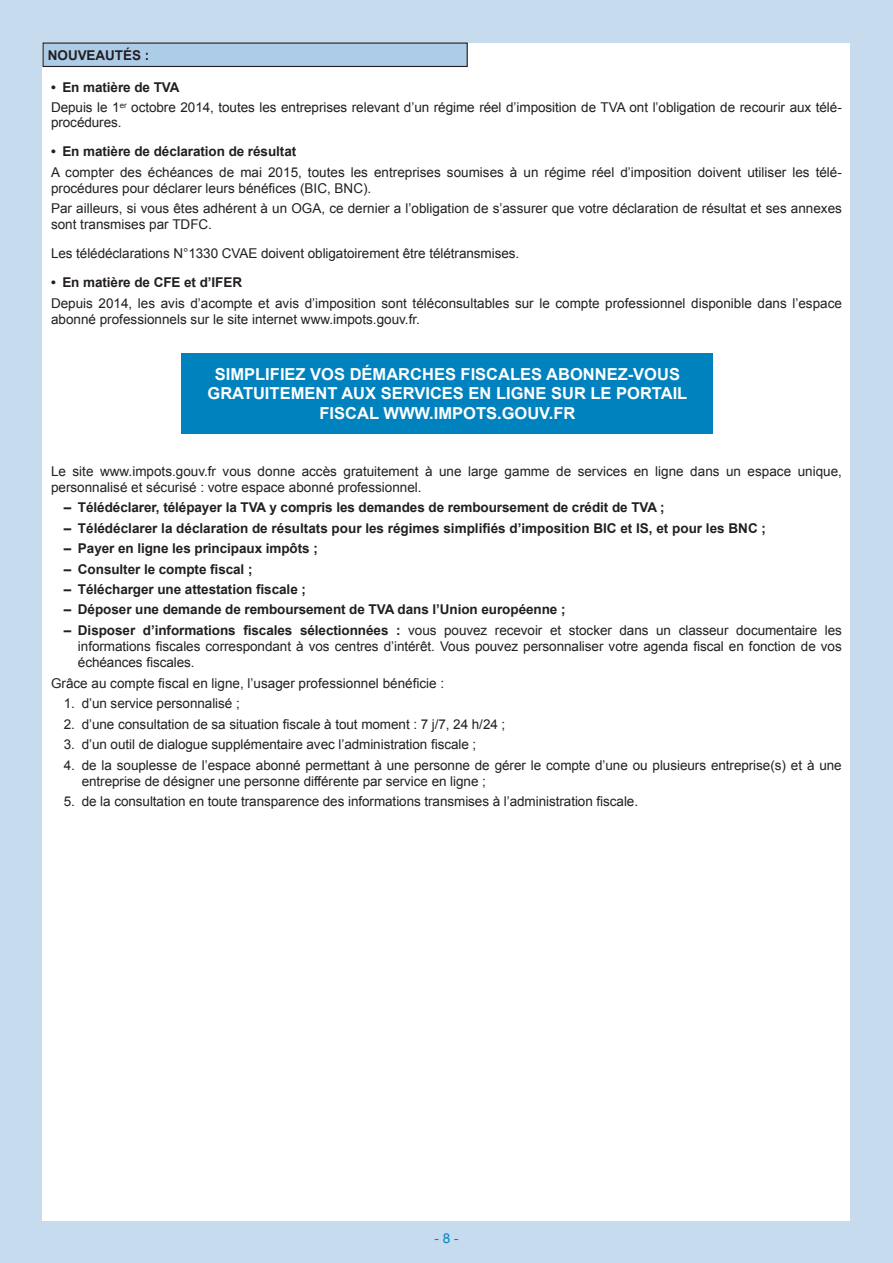
<style>
.page{position:relative;width:893px;height:1263px;background:#c6dbee}
.page>*{position:absolute;margin:0;border:0;box-sizing:border-box;transform-origin:0 0}
.t1{font:700 16.5px/19.8px "Arial";color:#fff;text-align:center}
.t2{font:13.5px/16.2px "Arial";color:#231f20}
.t3{font:700 13.5px "Arial";letter-spacing:-.005em;color:#231f20}
.t4{font:13.5px "Arial";color:#0082bf}
.s1{font-weight:700}
</style>
<div class="page">
<div style="left:43px;top:43px;width:807px;height:1177px;background:#fff"></div>
<div style="left:182px;top:353px;width:531px;height:81px;background:#0082bf"></div>
<div style="left:43px;top:43px;width:424px;height:23px;background:#adcce7"></div>
<div style="left:43px;top:43px;width:425px;height:24px;border:1px solid #231f20"></div>
<p class="t3" style="left:48px;top:46px;width:20px">Nouveautés</p>
<p class="t3" style="left:145px;top:46px;width:6px">:</p>
<p class="t2" style="left:51px;top:77px;width:792px;line-height:20.4px"><span class="s1">• En matière de TVA<br></span>Depuis le 1<sup>er</sup> octobre 2014, toutes les entreprises relevant d’un régime réel d’imposition de TVA ont l’obligation de recourir aux télé-</p>
<p class="t2" style="left:51px;top:114px;width:72px">procédures.</p>
<p class="t3" style="left:51px;top:142px;width:247px">• En matière de déclaration de résultat</p>
<p class="t2" style="left:51px;top:164px;width:792px">A compter des échéances de mai 2015, toutes les entreprises soumises à un régime réel d’imposition doivent utiliser les télé&shy;procédures pour déclarer leurs bénéfices (BIC, BNC).</p>
<p class="t2" style="left:51px;top:201px;width:792px">Par ailleurs, si vous êtes adhérent à un OGA, ce dernier a l’obligation de s’assurer que votre déclaration de résultat et ses annexes sont transmises par TDFC.</p>
<p class="t2" style="left:51px;top:246px;width:470px">Les télédéclarations N°1330 CVAE doivent obligatoirement être télétransmises.</p>
<p class="t3" style="left:51px;top:274px;width:193px">• En matière de CFE et d’IFER</p>
<p class="t2" style="left:51px;top:295px;width:792px">Depuis 2014, les avis d’acompte et avis d’imposition sont téléconsultables sur le compte professionnel disponible dans l’espace abonné professionnels sur le site internet www.impots.gouv.fr.</p>
<p class="t1" style="left:208px;top:364px;width:481px">SIMPLIFIEZ VOS DÉMARCHES FISCALES ABONNEZ-VOUS<br>GRATUITEMENT AUX SERVICES EN LIGNE SUR LE PORTAIL<br>FISCAL WWW.IMPOTS.GOUV.FR</p>
<p class="t2" style="left:51px;top:463px;width:792px">Le site www.impots.gouv.fr vous donne accès gratuitement à une large gamme de services en ligne dans un espace unique, personnalisé et sécurisé : votre espace abonné professionnel.</p>
<p class="t3" style="left:64px;top:498px;width:602px">– Télédéclarer, télépayer la TVA y compris les demandes de remboursement de crédit de TVA ;</p>
<p class="t3" style="left:64px;top:519px;width:704px">– Télédéclarer la déclaration de résultats pour les régimes simplifiés d’imposition BIC et IS, et pour les BNC ;</p>
<p class="t3" style="left:64px;top:539px;width:256px">– Payer en ligne les principaux impôts ;</p>
<p class="t3" style="left:64px;top:560px;width:190px">– Consulter le compte fiscal ;</p>
<p class="t3" style="left:64px;top:580px;width:244px">– Télécharger une attestation fiscale ;</p>
<p class="t3" style="left:64px;top:601px;width:503px">– Déposer une demande de remboursement de TVA dans l’Union européenne ;</p>
<p class="t2" style="left:78px;top:622px;width:765px;text-align:justify;text-indent:-14px"><span class="s1">– Disposer d’informations fiscales sélectionnées :</span> vous pouvez recevoir et stocker dans un classeur documentaire les informations fiscales correspondant à vos centres d’intérêt. Vous pouvez personnaliser votre agenda fiscal en fonction de vos échéances fiscales.</p>
<p class="t2" style="left:51px;top:675px;width:395px">Grâce au compte fiscal en ligne, l’usager professionnel bénéficie :</p>
<p class="t2" style="left:64px;top:695px;width:177px">1. d’un service personnalisé ;</p>
<p class="t2" style="left:64px;top:716px;width:443px">2. d’une consultation de sa situation fiscale à tout moment : 7 j/7, 24 h/24 ;</p>
<p class="t2" style="left:64px;top:736px;width:414px">3. d’un outil de dialogue supplémentaire avec l’administration fiscale ;</p>
<p class="t2" style="left:82px;top:757px;width:762px;text-indent:-18px">4. de la souplesse de l’espace abonné permettant à une personne de gérer le compte d’une ou plusieurs entreprise(s) et à une entreprise de désigner une personne différente par service en ligne ;</p>
<p class="t2" style="left:64px;top:793px;width:576px">5. de la consultation en toute transparence des informations transmises à l’administration fiscale.</p>
<p class="t4" style="left:434px;top:1229px;width:26px">- 8 -</p>
</div>
